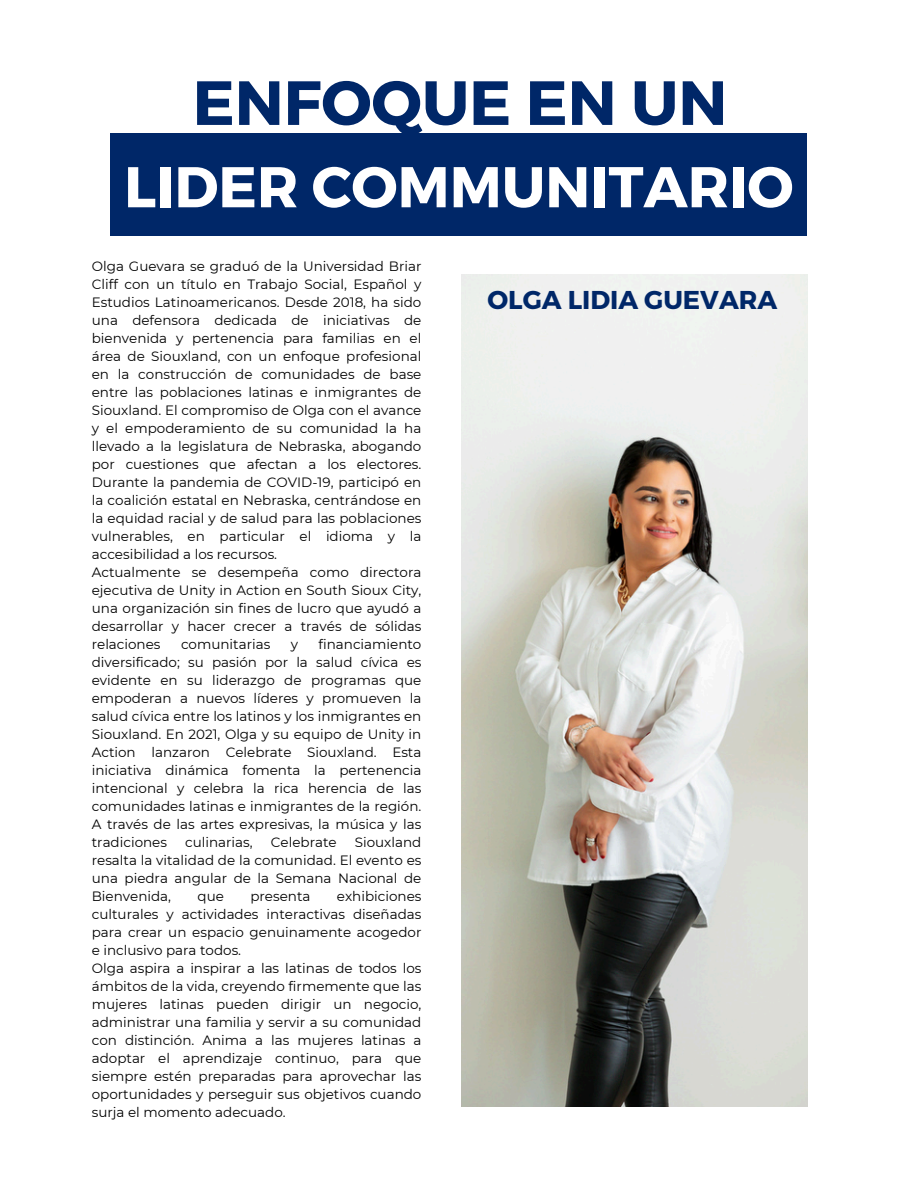
<style>
.page{position:relative;width:918px;height:1188px;background:#fff}
.page>*{position:absolute;margin:0;border:0;box-sizing:border-box;transform-origin:0 0}
.t1{font:700 62.4px "Montserrat";color:#002768}
.t2{font:700 57.3px "Montserrat";color:#fff}
.t3{font:700 25.8px "Montserrat";color:#002768}
.t4{font:13.5px/18px "Montserrat";color:#000;text-align:justify}
</style>
<div class="page">
<div style="left:110px;top:133px;width:697px;height:102px;background:#002768"></div>
<img style="left:461px;top:274px;width:347px;height:833px">
<h1 class="t1" style="left:193px;top:62px;width:536px">ENFOQUE EN UN</h1>
<h1 class="t2" style="left:124px;top:150px;width:671px">LIDER COMMUNITARIO</h1>
<p class="t4" style="left:92px;top:257px;width:331px">Olga Guevara se graduó de la Universidad Briar Cliff con un título en Trabajo Social, Español y Estudios Latinoamericanos. Desde 2018, ha sido una defensora dedicada de iniciativas de bienvenida y pertenencia para familias en el área de Siouxland, con un enfoque profesional en la construcción de comunidades de base entre las poblaciones latinas e inmigrantes de Siouxland. El compromiso de Olga con el avance y el empoderamiento de su comunidad la ha llevado a la legislatura de Nebraska, abogando por cuestiones que afectan a los electores.<br>Durante la pandemia de COVID-19, participó en la coalición estatal en Nebraska, centrándose en la equidad racial y de salud para las poblaciones vulnerables, en particular el idioma y la accesibilidad a los recursos.</p>
<p class="t4" style="left:92px;top:563px;width:331px">Actualmente se desempeña como directora ejecutiva de Unity in Action en South Sioux City, una organización sin fines de lucro que ayudó a desarrollar y hacer crecer a través de sólidas relaciones</p>
<p class="t4" style="left:92px;top:635px;width:331px;text-indent:227px">financiamiento diversificado; su pasión por la salud cívica es evidente en su liderazgo de programas que empoderan a nuevos líderes y promueven la salud cívica entre los latinos y los inmigrantes en Siouxland. En 2021, Olga y su equipo de Unity in Action lanzaron Celebrate Siouxland. Esta iniciativa dinámica fomenta la pertenencia intencional y celebra la rica herencia de las comunidades latinas e inmigrantes de la región.<br>A través de las artes expresivas, la música y las tradiciones</p>
<p class="t4" style="left:181px;top:635px;width:91px">comunitarias</p>
<p class="t4" style="left:291px;top:635px;width:9px">y</p>
<p class="t4" style="left:92px;top:833px;width:331px;text-indent:263px">Siouxland resalta la vitalidad de la comunidad. El evento es una piedra angular de la Semana Nacional de Bienvenida,</p>
<p class="t4" style="left:185px;top:833px;width:69px">culinarias,</p>
<p class="t4" style="left:271px;top:833px;width:67px">Celebrate</p>
<p class="t4" style="left:92px;top:887px;width:331px;text-indent:245px">exhibiciones culturales y actividades interactivas diseñadas para crear un espacio genuinamente acogedor e inclusivo para todos.</p>
<p class="t4" style="left:92px;top:959px;width:331px">Olga aspira a inspirar a las latinas de todos los ámbitos de la vida, creyendo firmemente que las mujeres latinas pueden dirigir un negocio, administrar una familia y servir a su comunidad con distinción. Anima a las mujeres latinas a adoptar el aprendizaje continuo, para que siempre estén preparadas para aprovechar las oportunidades y perseguir sus objetivos cuando surja el momento adecuado.</p>
<p class="t4" style="left:198px;top:887px;width:28px">que</p>
<p class="t4" style="left:250px;top:887px;width:62px">presenta</p>
<p class="t3" style="left:488px;top:283px;width:291px">OLGA LIDIA GUEVARA</p>
</div>
